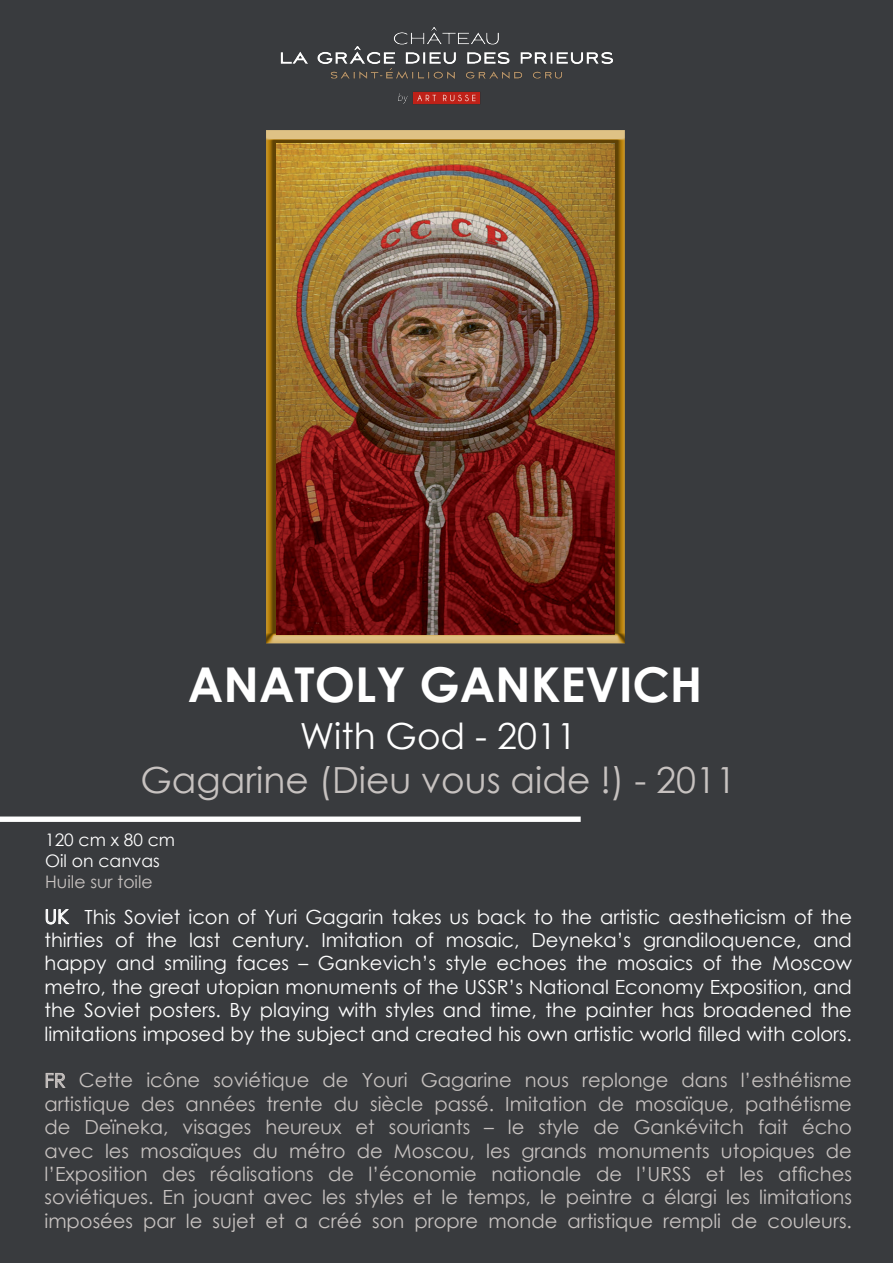
<style>
.page{position:relative;width:893px;height:1263px;background:#393b3e}
.page>*{position:absolute;margin:0;border:0;box-sizing:border-box;transform-origin:0 0}
.t1{font:700 48px "Century Gothic";color:#fff}
.t2{font:36px "Century Gothic";color:#c7c2c0}
.t3{font:36px "Century Gothic";color:#fff}
.t4{font:19.5px/23.4px "Century Gothic";color:#c7c2c0;text-align:justify}
.t5{font:19.5px/23.4px "Century Gothic";color:#fff;text-align:justify}
.t6{font:17.25px "Century Gothic";color:#fff}
.t7{font:17.25px "Century Gothic";color:#c7c2c0}
</style>
<div class="page">
<div style="left:0;top:816px;width:581px;height:6px;background:#fff"></div>
<img style="left:266px;top:130px;width:359px;height:514px">
<svg style="left:46px;top:909px;width:24px;height:15px"></svg>
<svg style="left:46px;top:1073px;width:20px;height:15px"></svg>
<img style="left:280px;top:28px;width:333px;height:77px">
<img style="left:277px;top:144px;width:338px;height:491px">
<p class="t1" style="left:188px;top:648px;width:516px">ANATOLY GANKEVICH</p>
<p class="t3" style="left:300px;top:711px;width:279px">With God - 2011</p>
<p class="t2" style="left:141px;top:754px;width:597px">Gagarine (Dieu vous aide !) - 2011</p>
<p class="t6" style="left:45px;top:828px;width:131px">120 cm x 80 cm</p>
<p class="t6" style="left:45px;top:849px;width:116px">Oil on canvas</p>
<p class="t7" style="left:45px;top:869px;width:109px">Huile sur toile</p>
<p class="t5" style="left:44px;top:904px;width:809px">UK This Soviet icon of Yuri Gagarin takes us back to the artistic aestheticism of the thirties of the last century. Imitation of mosaic, Deyneka’s grandiloquence, and happy and smiling faces – Gankevich’s style echoes the mosaics of the Moscow metro, the great utopian monuments of the USSR’s National Economy Exposition, and the Soviet posters. By playing with styles and time, the painter has broadened the limitations imposed by the subject and created his own artistic world filled with colors.</p>
<p class="t4" style="left:44px;top:1068px;width:809px">FR Cette icône soviétique de Youri Gagarine nous replonge dans l’esthétisme artistique des années trente du siècle passé. Imitation de mosaïque, pathétisme de Deïneka, visages heureux et souriants – le style de Gankévitch fait écho avec les mosaïques du métro de Moscou, les grands monuments utopiques de l’Exposition des réalisations de l’économie nationale de l’URSS et les affiches soviétiques. En jouant avec les styles et le temps, le peintre a élargi les limitations imposées par le sujet et a créé son propre monde artistique rempli de couleurs.</p>
</div>
